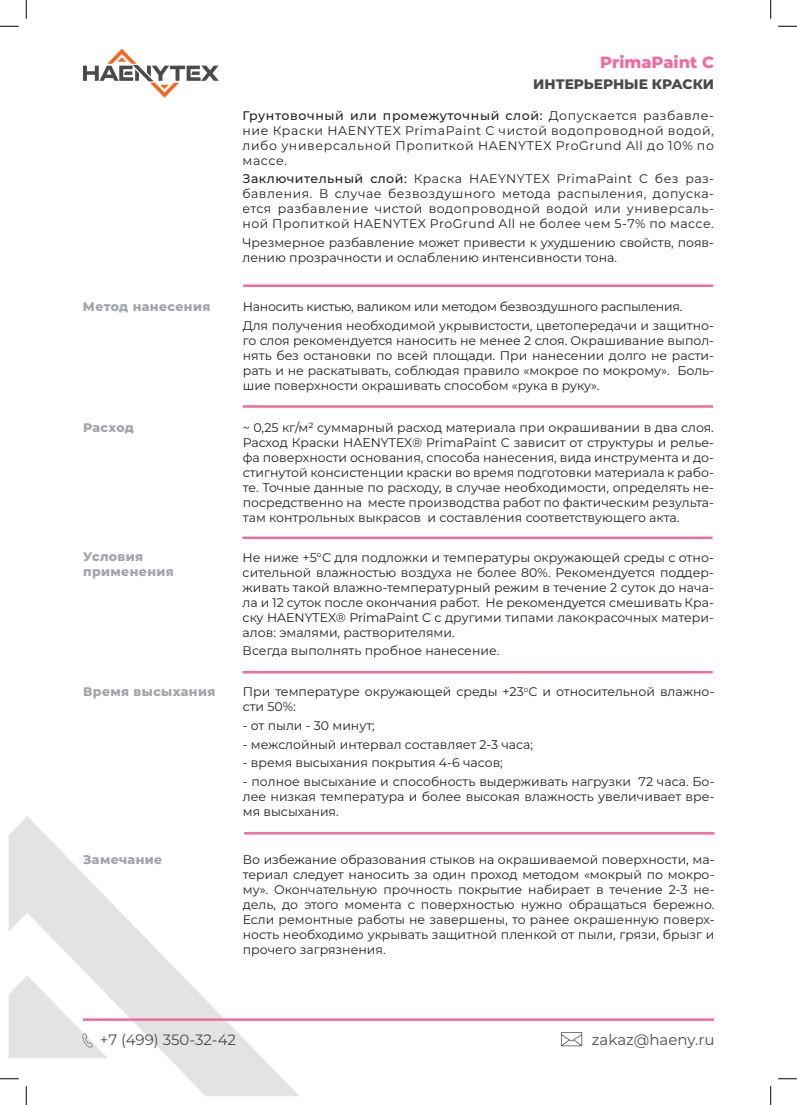
<style>
.page{position:relative;width:797px;height:1105px;background:#fff}
.page>*{position:absolute;margin:0;border:0;box-sizing:border-box;transform-origin:0 0}
.t1{font:800 16.25px "Montserrat";color:#f16b9e}
.t2{font:15px "Montserrat";color:#4a4c4f}
.t3{font:800 13.75px "Montserrat";color:#484a4b}
.t4{font:12.5px/15px "Montserrat";color:#231f20;text-align:justify}
.t5{font:12.5px/18.5px "Montserrat";letter-spacing:-.02em;color:#231f20}
.t6{font:800 12.5px/15px "Montserrat";letter-spacing:.03em;color:#a1a4a9}
.s1{font-weight:500}
</style>
<div class="page">
<svg style="left:9px;top:816px;width:290px;height:280px"></svg>
<hr style="left:83px;top:1018px;width:631px;height:3px;background:#f16b9e">
<svg style="left:9px;top:975px;width:99px;height:83px"></svg>
<svg style="left:561px;top:1032px;width:21px;height:14px"></svg>
<svg style="left:83px;top:49px;width:136px;height:49px"></svg>
<hr style="left:243px;top:284px;width:470px;height:3px;background:#f16b9e">
<hr style="left:243px;top:405px;width:470px;height:3px;background:#f16b9e">
<hr style="left:242px;top:536px;width:470px;height:3px;background:#f16b9e">
<hr style="left:242px;top:671px;width:470px;height:2px;background:#f16b9e">
<hr style="left:244px;top:832px;width:470px;height:2px;background:#f16b9e">
<svg style="left:0;top:25px;width:19px;height:2px"></svg>
<svg style="left:778px;top:25px;width:19px;height:2px"></svg>
<svg style="left:0;top:1078px;width:19px;height:1px"></svg>
<svg style="left:778px;top:1078px;width:19px;height:1px"></svg>
<svg style="left:25px;top:0;width:2px;height:19px"></svg>
<svg style="left:25px;top:1086px;width:2px;height:19px"></svg>
<svg style="left:770px;top:0;width:1px;height:19px"></svg>
<svg style="left:770px;top:1086px;width:1px;height:19px"></svg>
<h1 class="t1" style="left:600px;top:50px;width:115px">PrimaPaint C</h1>
<p class="t3" style="left:533px;top:74px;width:182px">ИНТЕРЬЕРНЫЕ КРАСКИ</p>
<p class="t4" style="left:242px;top:107px;width:473px"><span class="s1">Грунтовочный или промежуточный слой:</span> Допускается разбавле&shy;ние Краски HAENYTEX PrimaPaint C чистой водопроводной водой, либо универсальной Пропиткой HAENYTEX ProGrund All до 10% по массе.</p>
<p class="t4" style="left:242px;top:171px;width:473px"><span class="s1">Заключительный слой:</span> Краска HAEYNYTEX PrimaPaint C без раз&shy;бавления. В случае безвоздушного метода распыления, допуска&shy;ется разбавление чистой водопроводной водой или универсаль&shy;ной Пропиткой HAENYTEX ProGrund All не более чем 5-7% по массе.</p>
<p class="t4" style="left:242px;top:235px;width:473px">Чрезмерное разбавление может привести к ухудшению свойств, появ&shy;лению прозрачности и ослаблению интенсивности тона.</p>
<p class="t6" style="left:83px;top:298px;width:129px">Метод нанесения</p>
<p class="t5" style="left:243px;top:297px;width:472px">Наносить кистью, валиком или методом безвоздушного распыления.<br>Для получения необходимой укрывистости, цветопередачи и защитно-</p>
<p class="t4" style="left:243px;top:332px;width:473px">го слоя рекомендуется наносить не менее 2 слоя. Окрашивание выпол&shy;нять без остановки по всей площади. При нанесении долго не расти&shy;рать и не раскатывать, соблюдая правило «мокрое по мокрому». Боль&shy;шие поверхности окрашивать способом «рука в руку».</p>
<p class="t6" style="left:83px;top:419px;width:52px">Расход</p>
<p class="t4" style="left:243px;top:419px;width:472px">~ 0,25 кг/м² суммарный расход материала при окрашивании в два слоя.<br>Расход Краски HAENYTEX® PrimaPaint C зависит от структуры и релье&shy;фа поверхности основания, способа нанесения, вида инструмента и до&shy;стигнутой консистенции краски во время подготовки материала к рабо&shy;те. Точные данные по расходу, в случае необходимости, определять не&shy;посредственно на месте производства работ по фактическим результа&shy;там контрольных выкрасов и составления соответствующего акта.</p>
<p class="t6" style="left:83px;top:548px;width:92px">Условия применения</p>
<p class="t4" style="left:243px;top:549px;width:472px">Не ниже +5°С для подложки и температуры окружающей среды с отно&shy;сительной влажностью воздуха не более 80%. Рекомендуется поддер&shy;живать такой влажно-температурный режим в течение 2 суток до нача&shy;ла и 12 суток после окончания работ. Не рекомендуется смешивать Кра&shy;ску HAENYTEX® PrimaPaint C с другими типами лакокрасочных матери&shy;алов: эмалями, растворителями.</p>
<p class="t4" style="left:243px;top:643px;width:258px">Всегда выполнять пробное нанесение.</p>
<p class="t6" style="left:83px;top:684px;width:133px">Время высыхания</p>
<p class="t4" style="left:243px;top:684px;width:473px">При температуре окружающей среды +23<sup>о</sup>С и относительной влажно&shy;сти 50%:</p>
<p class="t4" style="left:243px;top:718px;width:134px">- от пыли - 30 минут;</p>
<p class="t4" style="left:243px;top:736px;width:292px">- межслойный интервал составляет 2-3 часа;</p>
<p class="t4" style="left:243px;top:755px;width:261px">- время высыхания покрытия 4-6 часов;</p>
<p class="t4" style="left:243px;top:773px;width:473px">- полное высыхание и способность выдерживать нагрузки 72 часа. Бо&shy;лее низкая температура и более высокая влажность увеличивает вре&shy;мя высыхания.</p>
<p class="t6" style="left:83px;top:851px;width:80px">Замечание</p>
<p class="t4" style="left:243px;top:852px;width:473px">Во избежание образования стыков на окрашиваемой поверхности, ма&shy;териал следует наносить за один проход методом «мокрый по мокро&shy;му». Окончательную прочность покрытие набирает в течение 2-3 не&shy;дель, до этого момента с поверхностью нужно обращаться бережно.<br>Если ремонтные работы не завершены, то ранее окрашенную поверх&shy;ность необходимо укрывать защитной пленкой от пыли, грязи, брызг и прочего загрязнения.</p>
<p class="t2" style="left:100px;top:1030px;width:138px">+7 (499) 350-32-42</p>
<p class="t2" style="left:592px;top:1030px;width:124px">zakaz@haeny.ru</p>
</div>
